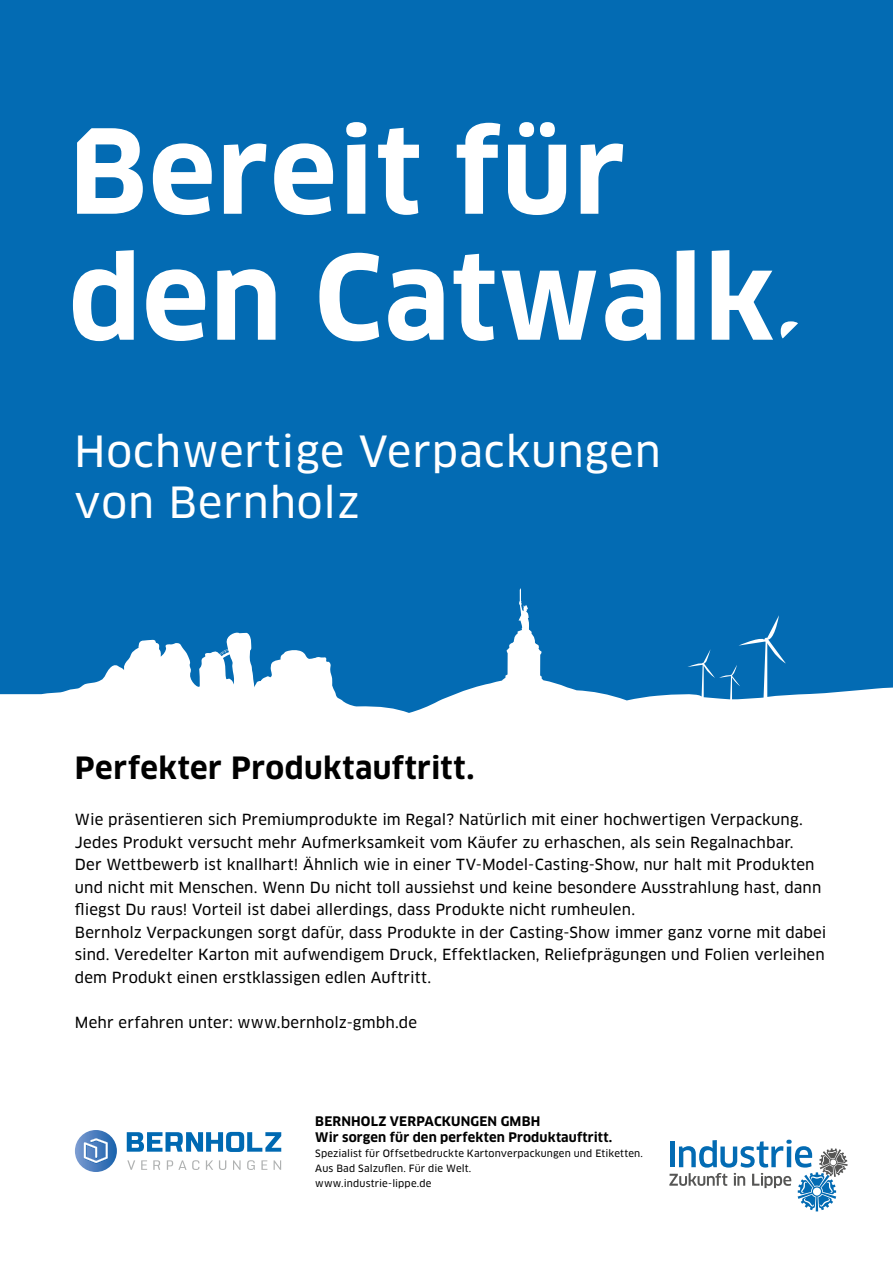
<style>
.page{position:relative;width:893px;height:1263px;background:#fff}
.page>*{position:absolute;margin:0;border:0;box-sizing:border-box;transform-origin:0 0}
.t1{font:700 114px/126px "Clan";letter-spacing:.01em;color:#fff}
.t2{font:42px/50.4px "Clan News";letter-spacing:.02em;color:#fff}
.t3{font:700 30px "Clan";letter-spacing:.015em;color:#000}
.t4{font:15px/22.5px "Clan News";letter-spacing:.01em;color:#000}
.t5{font:700 12.9px/16.2px "Clan";letter-spacing:.01em;color:#000}
.t6{font:9.9px/14.7px "Clan News";letter-spacing:.015em;color:#000}
.s1{font-family:"Clan Pro Bold Alternates";font-weight:400}
</style>
<div class="page">
<div style="left:0;top:0;width:893px;height:713px;background:#036bb3"></div>
<svg style="left:669px;top:1140px;width:179px;height:71px"></svg>
<svg style="left:127px;top:1160px;width:8px;height:10px"></svg>
<svg style="left:141px;top:1160px;width:6px;height:10px"></svg>
<svg style="left:153px;top:1160px;width:7px;height:10px"></svg>
<svg style="left:167px;top:1160px;width:32px;height:10px"></svg>
<svg style="left:206px;top:1160px;width:7px;height:10px"></svg>
<svg style="left:219px;top:1160px;width:7px;height:10px"></svg>
<svg style="left:233px;top:1160px;width:8px;height:10px"></svg>
<svg style="left:247px;top:1160px;width:8px;height:10px"></svg>
<svg style="left:261px;top:1160px;width:6px;height:10px"></svg>
<svg style="left:274px;top:1160px;width:7px;height:10px"></svg>
<img style="left:75px;top:1130px;width:42px;height:42px;border-radius:21px">
<svg style="left:84px;top:1138px;width:24px;height:26px"></svg>
<svg style="left:127px;top:1132px;width:154px;height:20px"></svg>
<h1 class="t1" style="left:69px;top:109px;width:736px">Bereit für den Catwalk<span class="s1">Ŀ</span></h1>
<h2 class="t2" style="left:74px;top:427px;width:588px">Hochwertige Verpackungen von Bernholz</h2>
<h3 class="t3" style="left:75px;top:752px;width:401px">Perfekter Produktauftritt.</h3>
<p class="t4" style="left:75px;top:809px;width:753px">Wie präsentieren sich Premiumprodukte im Regal? Natürlich mit einer hochwertigen Verpackung.<br>Jedes Produkt versucht mehr Aufmerksamkeit vom Käufer zu erhaschen, als sein Regalnachbar.<br>Der Wettbewerb ist knallhart! Ähnlich wie in einer TV-Model-Casting-Show, nur halt mit Produkten und nicht mit Menschen. Wenn Du nicht toll aussiehst und keine besondere Ausstrahlung hast, dann fliegst Du raus! Vorteil ist dabei allerdings, dass Produkte nicht rumheulen.<br>Bernholz Verpackungen sorgt dafür, dass Produkte in der Casting-Show immer ganz vorne mit dabei sind. Veredelter Karton mit aufwendigem Druck, Effektlacken, Reliefprägungen und Folien verleihen dem Produkt einen erstklassigen edlen Auftritt.</p>
<p class="t4" style="left:75px;top:1011px;width:344px">Mehr erfahren unter: www.bernholz-gmbh.de</p>
<p class="t5" style="left:315px;top:1113px;width:299px">BERNHOLZ VERPACKUNGEN GMBH<br>Wir sorgen für den perfekten Produktauftritt.</p>
<p class="t6" style="left:315px;top:1146px;width:329px">Spezialist für Offsetbedruckte Kartonverpackungen und Etiketten.<br>Aus Bad Salzuflen. Für die Welt.<br>www.industrie-lippe.de</p>
</div>
